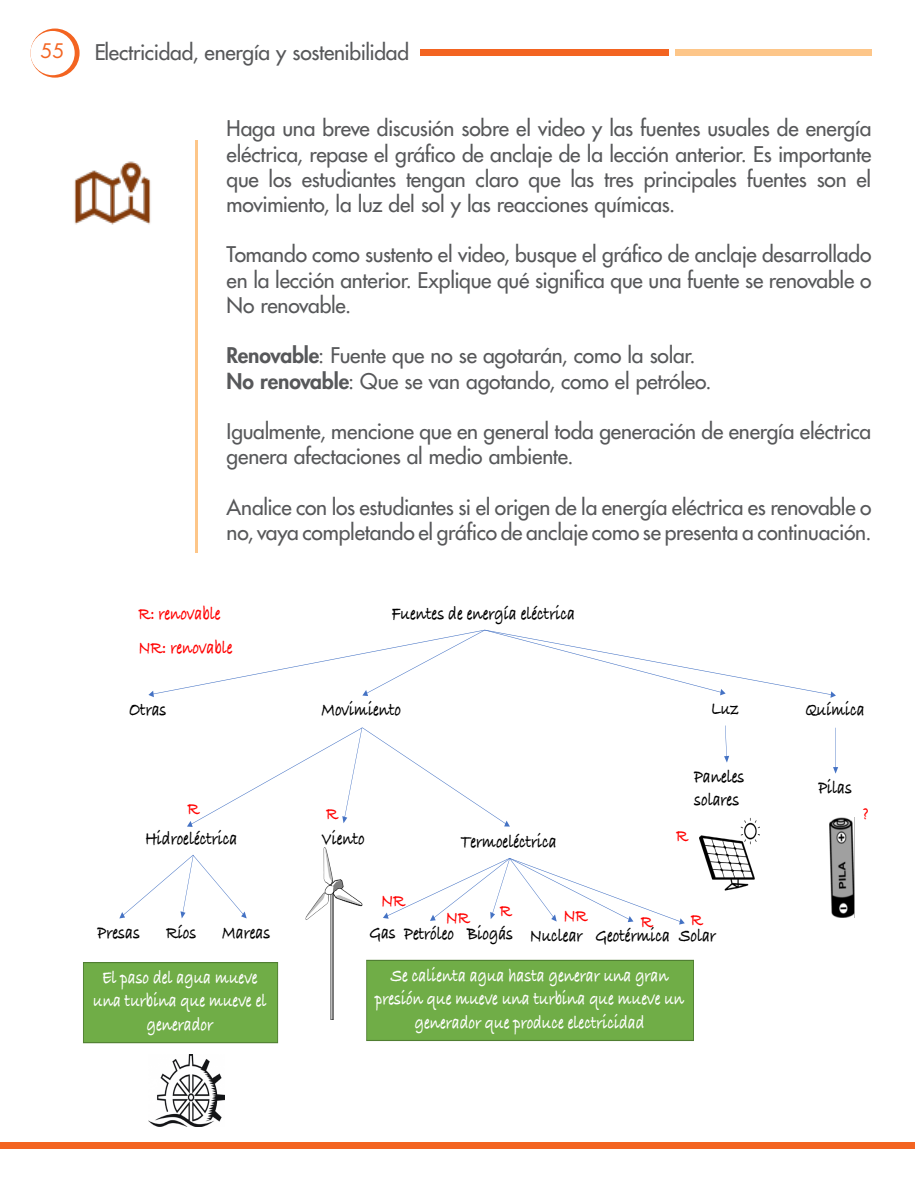
<style>
.page{position:relative;width:915px;height:1191px;background:#fff}
.page>*{position:absolute;margin:0;border:0;box-sizing:border-box;transform-origin:0 0}
.t1{font:500 21px/25.2px "Futura Std";letter-spacing:-.01em;color:#57585a;text-align:justify}
.t2{font:700 19.8px/23.1px "Bradley Hand ITCTT";color:#000;scale:.78 1}
.t3{font:700 19.8px/23.5px "Bradley Hand ITCTT";color:#fff;text-align:center;scale:.78 1}
.t4{font:700 19.8px/34px "Bradley Hand ITCTT";color:#f00;scale:.78 1}
.t5{font:19.5px "Futura Std";color:#f36421}
.s1{font-weight:800}
</style>
<div class="page">
<svg style="left:30px;top:29px;width:50px;height:49px"></svg>
<div style="left:30px;top:31px;width:45px;height:44px;background:#fff;border-radius:50%"></div>
<hr style="left:195px;top:141px;width:3px;height:412px;background:#fdc689">
<img style="left:74px;top:161px;width:77px;height:64px">
<svg style="left:187px;top:727px;width:322px;height:100px"></svg>
<svg style="left:724px;top:725px;width:5px;height:37px"></svg>
<svg style="left:833px;top:727px;width:4px;height:46px"></svg>
<svg style="left:119px;top:855px;width:127px;height:63px"></svg>
<svg style="left:383px;top:858px;width:301px;height:66px"></svg>
<div style="left:366px;top:960px;width:327px;height:80px;background:#70ad47"></div>
<div style="left:366px;top:960px;width:327px;height:81px;border:1px solid #507e32"></div>
<div style="left:83px;top:962px;width:194px;height:80px;background:#70ad47"></div>
<div style="left:83px;top:962px;width:195px;height:81px;border:1px solid #507e32"></div>
<img style="left:829px;top:817px;width:25px;height:100px">
<img style="left:699px;top:817px;width:60px;height:74px">
<img style="left:148px;top:1054px;width:76px;height:72px">
<img style="left:305px;top:848px;width:62px;height:171px">
<svg style="left:148px;top:630px;width:687px;height:68px"></svg>
<div style="left:0;top:1142px;width:914px;height:6px;background:#f36421"></div>
<div style="left:419px;top:50px;width:249px;height:6px;background:#f36421"></div>
<div style="left:675px;top:50px;width:196px;height:6px;background:#fdc689"></div>
<p class="t5" style="left:40px;top:38px;width:26px">55</p>
<p class="t1" style="left:94px;top:40px;width:316px">Electricidad, energía y sostenibilidad</p>
<p class="t1" style="left:226px;top:116px;width:646px">Haga una breve discusión sobre el video y las fuentes usuales de energía eléctrica, repase el gráfico de anclaje de la lección anterior. Es importante que los estudiantes tengan claro que las tres principales fuentes son el movimiento, la luz del sol y las reacciones químicas.</p>
<p class="t1" style="left:226px;top:242px;width:646px">Tomando como sustento el video, busque el gráfico de anclaje desarrollado en la lección anterior. Explique qué significa que una fuente se renovable o No renovable.</p>
<p class="t1" style="left:226px;top:343px;width:470px"><span class="s1">Renovable</span>: Fuente que no se agotarán, como la solar.</p>
<p class="t1" style="left:226px;top:368px;width:486px"><span class="s1">No renovable</span>: Que se van agotando, como el petróleo.</p>
<p class="t1" style="left:226px;top:419px;width:646px">Igualmente, mencione que en general toda generación de energía eléctrica genera afectaciones al medio ambiente.</p>
<p class="t1" style="left:226px;top:494px;width:646px">Analice con los estudiantes si el origen de la energía eléctrica es renovable o no, vaya completando el gráfico de anclaje como se presenta a continuación.</p>
<p class="t4" style="left:138px;top:595px;width:122px">R: renovable<br>NR: renovable</p>
<p class="t2" style="left:392px;top:600px;width:236px">Fuentes de energía eléctrica</p>
<p class="t2" style="left:129px;top:697px;width:50px">Otras</p>
<p class="t2" style="left:321px;top:697px;width:104px">Movimiento</p>
<p class="t2" style="left:710px;top:696px;width:37px">Luz</p>
<p class="t2" style="left:805px;top:697px;width:78px">Química</p>
<p class="t4" style="left:187px;top:790px;width:17px">R</p>
<p class="t4" style="left:326px;top:796px;width:17px">R</p>
<p class="t2" style="left:693px;top:764px;width:66px">Paneles solares</p>
<p class="t2" style="left:818px;top:775px;width:45px">Pilas</p>
<p class="t4" style="left:862px;top:796px;width:9px">?</p>
<p class="t2" style="left:145px;top:825px;width:120px">Hidroeléctrica</p>
<p class="t2" style="left:461px;top:829px;width:124px">Termoeléctrica</p>
<p class="t2" style="left:321px;top:825px;width:57px">Viento</p>
<p class="t4" style="left:676px;top:818px;width:17px">R</p>
<p class="t4" style="left:381px;top:882px;width:32px">NR</p>
<p class="t4" style="left:499px;top:892px;width:17px">R</p>
<p class="t4" style="left:563px;top:898px;width:32px">NR</p>
<p class="t4" style="left:640px;top:903px;width:17px">R</p>
<p class="t4" style="left:690px;top:901px;width:17px">R</p>
<p class="t4" style="left:445px;top:899px;width:32px">NR</p>
<p class="t2" style="left:98px;top:920px;width:56px">Presas</p>
<p class="t2" style="left:166px;top:920px;width:40px">Ríos</p>
<p class="t2" style="left:222px;top:920px;width:63px">Mareas</p>
<p class="t2" style="left:369px;top:923px;width:445px">Gas Petróleo Biogás Nuclear Geotérmica Solar</p>
<p class="t3" style="left:93px;top:964px;width:223px">El paso del agua mueve una turbina que mueve el generador</p>
<p class="t3" style="left:375px;top:962px;width:397px">Se calienta agua hasta generar una gran presión que mueve una turbina que mueve un generador que produce electricidad</p>
</div>
